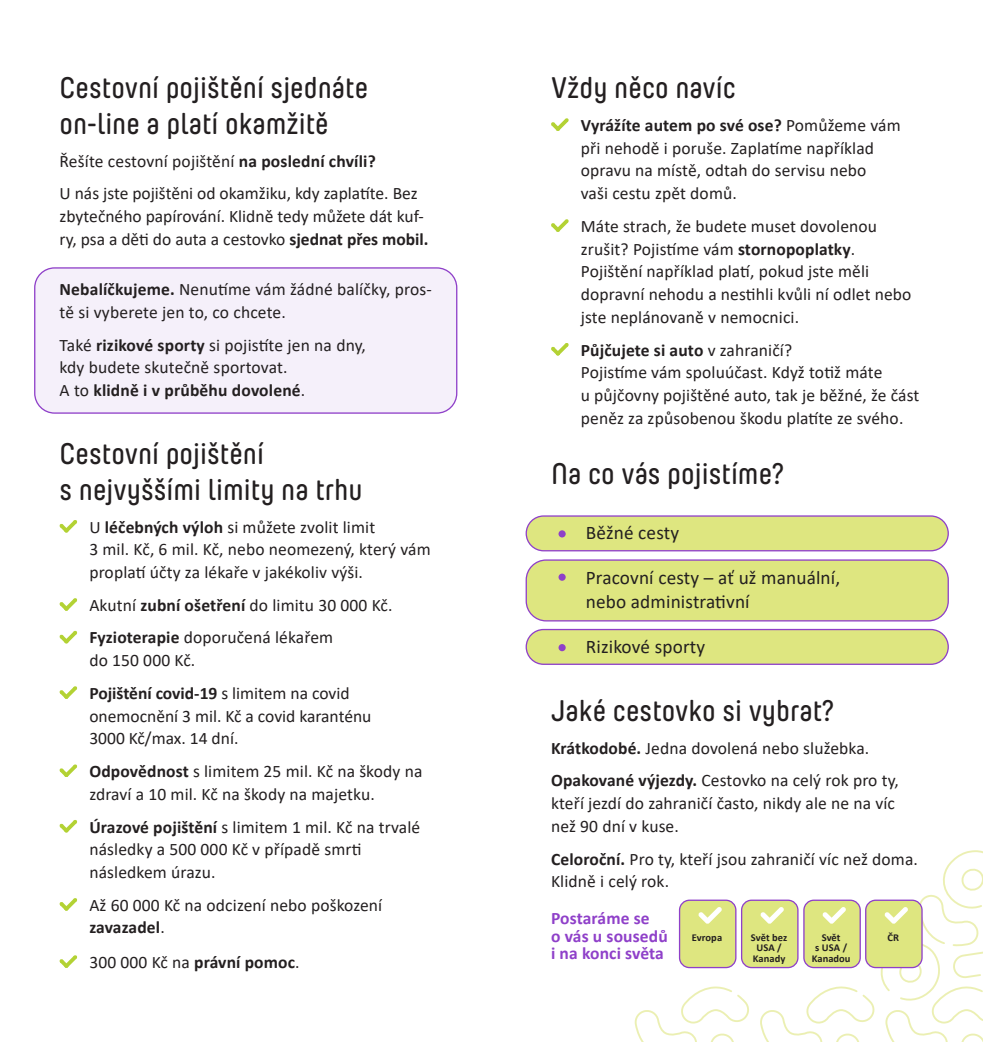
<style>
.page{position:relative;width:983px;height:1042px;background:#fff}
.page>*{position:absolute;margin:0;border:0;box-sizing:border-box;transform-origin:0 0}
.t1{font:600 29.75px/35.7px "Direct Yummo";color:#231f20}
.t2{font:19.25px/24.5px "Calibri";letter-spacing:.01em;color:#231f20}
.t3{font:17.5px/22.8px "Calibri";letter-spacing:.01em;color:#231f20}
.t4{font:700 17.5px/17.5px "Calibri";letter-spacing:.01em;color:#8f40c9}
.t5{font:700 10.5px/10.5px "Calibri";color:#231f20;text-align:center}
.s1{font-weight:700}
</style>
<div class="page">
<svg style="left:634px;top:850px;width:348px;height:192px"></svg>
<div style="left:35px;top:268px;width:421px;height:145px;background:#f5f0fa;border-radius:20px"></div>
<div style="left:34px;top:267px;width:423px;height:147px;border:1px solid #8f40c9;border-radius:20px"></div>
<div style="left:526px;top:516px;width:421px;height:35px;background:#dee680;border-radius:17px"></div>
<div style="left:525px;top:515px;width:423px;height:36px;border:1px solid #8f40c9;border-radius:17px"></div>
<div style="left:526px;top:629px;width:421px;height:35px;background:#dee680;border-radius:17px"></div>
<div style="left:525px;top:629px;width:423px;height:36px;border:1px solid #8f40c9;border-radius:17px"></div>
<div style="left:526px;top:560px;width:421px;height:61px;background:#dee680;border-radius:20px"></div>
<div style="left:525px;top:559px;width:423px;height:62px;border:1px solid #8f40c9;border-radius:20px"></div>
<div style="left:679px;top:900px;width:56px;height:67px;background:#dee680;border-radius:10px"></div>
<div style="left:678px;top:899px;width:58px;height:69px;border:1px solid #8f40c9;border-radius:10px"></div>
<div style="left:865px;top:900px;width:56px;height:67px;background:#dee680;border-radius:10px"></div>
<div style="left:864px;top:899px;width:58px;height:69px;border:1px solid #8f40c9;border-radius:10px"></div>
<div style="left:803px;top:900px;width:57px;height:67px;background:#dee680;border-radius:10px"></div>
<div style="left:803px;top:899px;width:57px;height:69px;border:1px solid #8f40c9;border-radius:10px"></div>
<div style="left:741px;top:900px;width:56px;height:67px;background:#dee680;border-radius:10px"></div>
<div style="left:740px;top:899px;width:58px;height:69px;border:1px solid #8f40c9;border-radius:10px"></div>
<svg style="left:551px;top:118px;width:17px;height:13px"></svg>
<svg style="left:551px;top:219px;width:17px;height:13px"></svg>
<svg style="left:551px;top:343px;width:17px;height:13px"></svg>
<svg style="left:59px;top:520px;width:18px;height:13px"></svg>
<svg style="left:59px;top:598px;width:18px;height:13px"></svg>
<svg style="left:59px;top:630px;width:18px;height:13px"></svg>
<svg style="left:59px;top:686px;width:18px;height:13px"></svg>
<svg style="left:59px;top:764px;width:18px;height:13px"></svg>
<svg style="left:59px;top:820px;width:18px;height:12px"></svg>
<svg style="left:59px;top:898px;width:18px;height:13px"></svg>
<svg style="left:59px;top:955px;width:18px;height:13px"></svg>
<svg style="left:698px;top:907px;width:23px;height:17px"></svg>
<svg style="left:760px;top:907px;width:23px;height:17px"></svg>
<svg style="left:822px;top:907px;width:23px;height:17px"></svg>
<svg style="left:884px;top:907px;width:23px;height:17px"></svg>
<div style="left:558px;top:530px;width:7px;height:7px;background:#8f40c9;border-radius:50%"></div>
<div style="left:558px;top:573px;width:7px;height:8px;background:#8f40c9;border-radius:50%"></div>
<div style="left:558px;top:644px;width:7px;height:7px;background:#8f40c9;border-radius:50%"></div>
<p class="t1" style="left:60px;top:70px;width:310px">Cestovní pojištění sjednáte on-line a platí okamžitě</p>
<p class="t3" style="left:60px;top:149px;width:317px">Řešíte cestovní pojištění <span class="s1">na poslední chvíli?</span></p>
<p class="t3" style="left:60px;top:182px;width:370px">U nás jste pojištěni od okamžiku, kdy zaplatíte. Bez zbytečného papírování. Klidně tedy můžete dát kuf&shy;ry, psa a děti do auta a cestovko <span class="s1">sjednat přes mobil.</span></p>
<p class="t3" style="left:60px;top:278px;width:374px"><span class="s1">Nebalíčkujeme.</span> Nenutíme vám žádné balíčky, pros&shy;tě si vyberete jen to, co chcete.</p>
<p class="t3" style="left:60px;top:333px;width:308px">Také <span class="s1">rizikové sporty</span> si pojistíte jen na dny, kdy budete skutečně sportovat.<br>A to <span class="s1">klidně i v průběhu dovolené</span>.</p>
<p class="t1" style="left:60px;top:436px;width:304px">Cestovní pojištění<br>s nejvyššími limity na trhu</p>
<p class="t3" style="left:89px;top:515px;width:343px">U <span class="s1">léčebných výloh</span> si můžete zvolit limit<br>3 mil. Kč, 6 mil. Kč, nebo neomezený, který vám proplatí účty za lékaře v jakékoliv výši.</p>
<p class="t3" style="left:89px;top:593px;width:304px">Akutní <span class="s1">zubní ošetření</span> do limitu 30 000 Kč.</p>
<p class="t3" style="left:89px;top:626px;width:245px"><span class="s1">Fyzioterapie</span> doporučená lékařem do 150 000 Kč.</p>
<p class="t3" style="left:89px;top:681px;width:283px"><span class="s1">Pojištění covid-19</span> s limitem na covid onemocnění 3 mil. Kč a covid karanténu<br>3000 Kč/max. 14 dní.</p>
<p class="t3" style="left:89px;top:759px;width:334px"><span class="s1">Odpovědnost</span> s limitem 25 mil. Kč na škody na zdraví a 10 mil. Kč na škody na majetku.</p>
<p class="t3" style="left:89px;top:815px;width:332px"><span class="s1">Úrazové pojištění</span> s limitem 1 mil. Kč na trvalé následky a 500 000 Kč v případě smrti následkem úrazu.</p>
<p class="t3" style="left:89px;top:893px;width:294px">Až 60 000 Kč na odcizení nebo poškození <span class="s1">zavazadel</span>.</p>
<p class="t3" style="left:89px;top:950px;width:212px">300 000 Kč na <span class="s1">právní pomoc</span>.</p>
<p class="t1" style="left:551px;top:70px;width:186px">Vždy něco navíc</p>
<p class="t3" style="left:580px;top:113px;width:321px"><span class="s1">Vyrážíte autem po své ose?</span> Pomůžeme vám při nehodě i poruše. Zaplatíme například opravu na místě, odtah do servisu nebo<br>vaši cestu zpět domů.</p>
<p class="t3" style="left:580px;top:214px;width:332px">Máte strach, že budete muset dovolenou zrušit? Pojistíme vám <span class="s1">stornopoplatky</span>.<br>Pojištění například platí, pokud jste měli dopravní nehodu a nestihli kvůli ní odlet nebo jste neplánovaně v nemocnici.</p>
<p class="t3" style="left:580px;top:338px;width:340px"><span class="s1">Půjčujete si auto</span> v zahraničí?<br>Pojistíme vám spoluúčast. Když totiž máte<br>u půjčovny pojištěné auto, tak je běžné, že část peněz za způsobenou škodu platíte ze svého.</p>
<p class="t1" style="left:551px;top:456px;width:235px">Na co vás pojistíme?</p>
<p class="t2" style="left:585px;top:520px;width:95px">Běžné cesty</p>
<p class="t2" style="left:585px;top:565px;width:256px">Pracovní cesty – ať už manuální, nebo administrativní</p>
<p class="t2" style="left:585px;top:633px;width:121px">Rizikové sporty</p>
<p class="t1" style="left:551px;top:693px;width:285px">Jaké cestovko si vybrat?</p>
<p class="t3" style="left:551px;top:736px;width:320px"><span class="s1">Krátkodobé.</span> Jedna dovolená nebo služebka.</p>
<p class="t3" style="left:551px;top:769px;width:349px"><span class="s1">Opakované výjezdy.</span> Cestovko na celý rok pro ty, kteří jezdí do zahraničí často, nikdy ale ne na víc než 90 dní v kuse.</p>
<p class="t3" style="left:551px;top:847px;width:368px"><span class="s1">Celoroční.</span> Pro ty, kteří jsou zahraničí víc než doma.<br>Klidně i celý rok.</p>
<p class="t4" style="left:551px;top:909px;width:118px">Postaráme se<br>o vás u sousedů i na konci světa</p>
<p class="t5" style="left:691px;top:932px;width:32px">Evropa</p>
<p class="t5" style="left:750px;top:932px;width:38px">Svět bez</p>
<p class="t5" style="left:752px;top:942px;width:34px">USA /<br>Kanady</p>
<p class="t5" style="left:811px;top:932px;width:40px">Svět<br>s USA /<br>Kanadou</p>
<p class="t5" style="left:887px;top:932px;width:13px">ČR</p>
</div>
